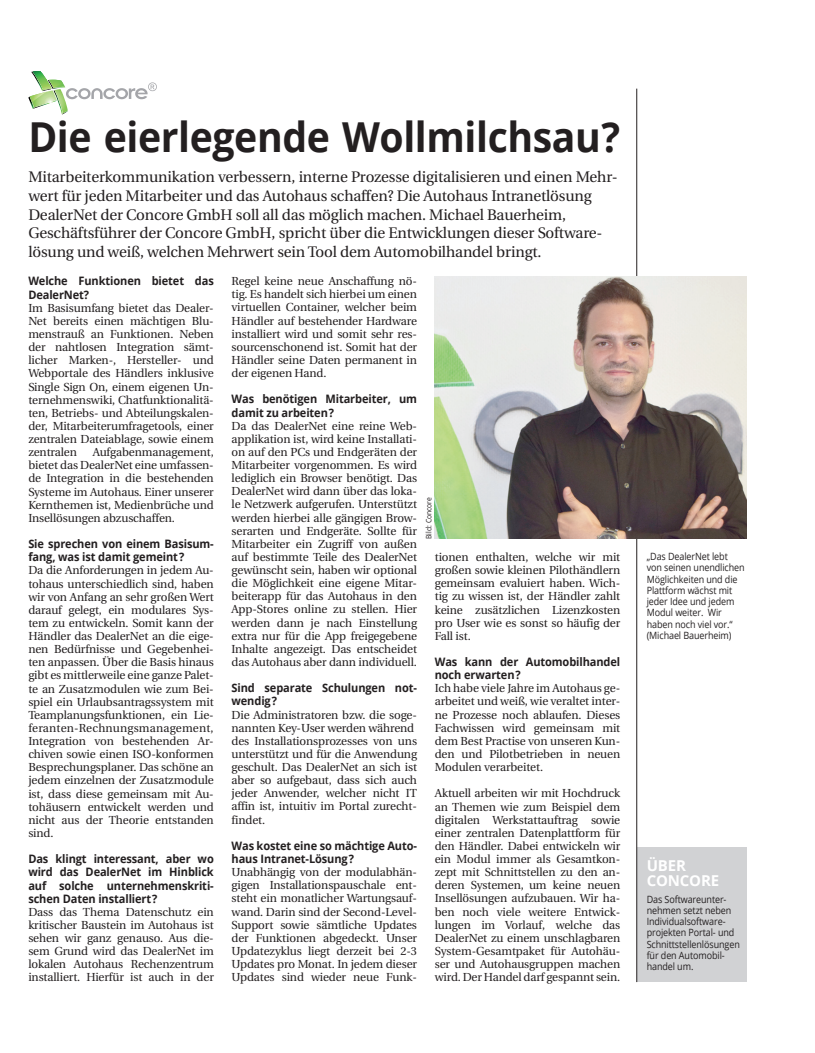
<style>
.page{position:relative;width:815px;height:1053px;background:#fff}
.page>*{position:absolute;margin:0;border:0;box-sizing:border-box;transform-origin:0 0}
.t1{font:700 41.25px "Open Sans";letter-spacing:-.01em;color:#231f20;scale:.95 1}
.t2{font:15.25px/18.8px "Utopia";letter-spacing:-.01em;color:#231f20}
.t3{font:700 15px/15px "Open Sans";letter-spacing:-.01em;color:#fff}
.t4{font:11.62px/13.1px "Utopia";letter-spacing:-.01em;color:#231f20;text-align:justify}
.t5{font:700 11.62px/13.1px "Open Sans";letter-spacing:-.01em;color:#231f20;scale:.95 1}
.t6{font:10px/11.2px "Open Sans";letter-spacing:-.01em;color:#231f20;scale:.9 1}
.t7{font:7.5px "Open Sans";color:#231f20;scale:.9 1}
</style>
<div class="page">
<div style="left:637px;top:847px;width:110px;height:134px;background:#d1d2d4"></div>
<hr style="left:637px;top:89px;width:1px;height:892px;background:#231f20">
<img style="left:435px;top:276px;width:312px;height:263px">
<svg style="left:28px;top:71px;width:129px;height:44px"></svg>
<h1 class="t1" style="left:28px;top:108px;width:624px">Die eierlegende Wollmilchsau?</h1>
<p class="t2" style="left:28px;top:168px;width:591px">Mitarbeiterkommunikation verbessern, interne Prozesse digitalisieren und einen Mehr&shy;wert für jeden Mitarbeiter und das Autohaus schaffen? Die Autohaus Intranetlösung DealerNet der Concore GmbH soll all das möglich machen. Michael Bauerheim, Geschäftsführer der Concore GmbH, spricht über die Entwicklungen dieser Software&shy;lösung und weiß, welchen Mehrwert sein Tool dem Automobilhandel bringt.</p>
<p class="t5" style="left:28px;top:274px;width:197px">Welche Funktionen bietet das<br>DealerNet?</p>
<p class="t4" style="left:28px;top:301px;width:187px">Im Basisumfang bietet das Dealer-Net bereits einen mächtigen Blu&shy;menstrauß an Funktionen. Neben der nahtlosen Integration sämt&shy;licher Marken-, Hersteller- und Webportale des Händlers inklusive Single Sign On, einem eigenen Un&shy;ternehmenswiki, Chatfunktionalitä&shy;ten, Betriebs- und Abteilungskalen&shy;der, Mitarbeiterumfragetools, einer zentralen Dateiablage, sowie einem zentralen</p>
<p class="t4" style="left:232px;top:275px;width:187px">Regel keine neue Anschaffung nö&shy;tig. Es handelt sich hierbei um einen virtuellen Container, welcher beim Händler auf bestehender Hardware installiert wird und somit sehr res&shy;sourcenschonend ist. Somit hat der Händler seine Daten permanent in der eigenen Hand.</p>
<p class="t5" style="left:232px;top:392px;width:197px">Was benötigen Mitarbeiter, um damit zu arbeiten?</p>
<p class="t4" style="left:232px;top:419px;width:187px">Da das DealerNet eine reine Web&shy;applikation ist, wird keine Installati&shy;on auf den PCs und Endgeräten der Mitarbeiter vorgenommen. Es wird lediglich ein Browser benötigt. Das DealerNet wird dann über das loka&shy;le Netzwerk aufgerufen. Unterstützt werden hierbei alle gängigen Brow&shy;serarten und Endgeräte. Sollte für Mitarbeiter ein Zugriff von außen auf bestimmte Teile des DealerNet gewünscht sein, haben wir optional die Möglichkeit eine eigene Mitar&shy;beiterapp für das Autohaus in den App-Stores online zu stellen. Hier werden dann je nach Einstellung extra nur für die App freigegebene Inhalte angezeigt. Das entscheidet das Autohaus aber dann individuell.</p>
<p class="t5" style="left:232px;top:681px;width:197px">Sind separate Schulungen not&shy;wendig?</p>
<p class="t4" style="left:232px;top:708px;width:187px;text-align:left">Die Administratoren bzw. die soge&shy;nannten Key-User werden während des Installationsprozesses von uns unterstützt und für die Anwendung geschult. Das DealerNet an sich ist aber so aufgebaut, dass sich auch jeder Anwender, welcher nicht IT affin ist, intuitiv im Portal zurecht&shy;findet.</p>
<p class="t5" style="left:232px;top:838px;width:197px">Was kostet eine so mächtige Auto&shy;haus Intranet-Lösung?</p>
<p class="t4" style="left:232px;top:865px;width:187px">Unabhängig von der modulabhän&shy;gigen Installationspauschale ent&shy;steht ein monatlicher Wartungsauf&shy;wand. Darin sind der Second-Level-Support sowie sämtliche Updates der Funktionen abgedeckt. Unser Updatezyklus liegt derzeit bei 2-3<br>Updates pro Monat. In jedem dieser Updates sind wieder neue Funk-</p>
<p class="t4" style="left:28px;top:446px;width:187px;text-indent:64px">Aufgabenmanagement, bietet das DealerNet eine umfassen&shy;de Integration in die bestehenden Systeme im Autohaus. Einer unserer Kernthemen ist, Medienbrüche und Insellösungen abzuschaffen.</p>
<p class="t5" style="left:28px;top:537px;width:197px">Sie sprechen von einem Basisum&shy;fang, was ist damit gemeint?</p>
<p class="t4" style="left:28px;top:564px;width:187px">Da die Anforderungen in jedem Au&shy;tohaus unterschiedlich sind, haben wir von Anfang an sehr großen Wert darauf gelegt, ein modulares Sys&shy;tem zu entwickeln. Somit kann der Händler das DealerNet an die eige&shy;nen Bedürfnisse und Gegebenhei&shy;ten anpassen. Über die Basis hinaus gibt es mittlerweile eine ganze Palet&shy;te an Zusatzmodulen wie zum Bei&shy;spiel ein Urlaubsantragssystem mit Teamplanungsfunktionen, ein Lie&shy;feranten-Rechnungsmanagement, Integration von bestehenden Ar&shy;chiven sowie einen ISO-konformen Besprechungsplaner. Das schöne an jedem einzelnen der Zusatzmodule ist, dass diese gemeinsam mit Au&shy;tohäusern entwickelt werden und nicht aus der Theorie entstanden sind.</p>
<p class="t5" style="left:28px;top:852px;width:197px;text-align:justify">Das klingt interessant, aber wo wird das DealerNet im Hinblick auf solche unternehmenskriti&shy;schen Daten installiert?</p>
<p class="t4" style="left:28px;top:905px;width:187px">Dass das Thema Datenschutz ein kritischer Baustein im Autohaus ist sehen wir ganz genauso. Aus die&shy;sem Grund wird das DealerNet im lokalen Autohaus Rechenzentrum installiert. Hierfür ist auch in der</p>
<p class="t7" style="left:424px;top:539px;width:48px;rotate:-90deg">Bild: Concore</p>
<p class="t4" style="left:435px;top:550px;width:187px">tionen enthalten, welche wir mit großen sowie kleinen Pilothändlern gemeinsam evaluiert haben. Wich&shy;tig zu wissen ist, der Händler zahlt keine zusätzlichen Lizenzkosten pro User wie es sonst so häufig der Fall ist.</p>
<p class="t5" style="left:435px;top:655px;width:197px">Was kann der Automobilhandel noch erwarten?</p>
<p class="t4" style="left:435px;top:682px;width:187px">Ich habe viele Jahre im Autohaus ge&shy;arbeitet und weiß, wie veraltet inter&shy;ne Prozesse noch ablaufen. Dieses Fachwissen wird gemeinsam mit dem Best Practise von unseren Kun&shy;den und Pilotbetrieben in neuen Modulen verarbeitet.</p>
<p class="t4" style="left:435px;top:787px;width:187px">Aktuell arbeiten wir mit Hochdruck an Themen wie zum Beispiel dem digitalen Werkstattauftrag sowie einer zentralen Datenplattform für den Händler. Dabei entwickeln wir ein Modul immer als Gesamtkon&shy;zept mit Schnittstellen zu den an&shy;deren Systemen, um keine neuen Insellösungen aufzubauen. Wir ha&shy;ben noch viele weitere Entwick&shy;lungen im Vorlauf, welche das DealerNet zu einem unschlagbaren System-Gesamtpaket für Autohäu&shy;ser und Autohausgruppen machen wird. Der Handel darf gespannt sein.</p>
<p class="t6" style="left:647px;top:550px;width:110px">„Das DealerNet lebt von seinen unendlichen<br>Möglichkeiten und die<br>Plattform wächst mit jeder Idee und jedem<br>Modul weiter. Wir haben noch viel vor.“ (Michael Bauerheim)</p>
<p class="t3" style="left:647px;top:857px;width:74px">ÜBER<br>CONCORE</p>
<p class="t6" style="left:647px;top:892px;width:105px">Das Softwareunter&shy;nehmen setzt neben<br>Individualsoftware&shy;projekten Portal- und<br>Schnittstellenlösungen für den Automobil&shy;handel um.</p>
</div>
